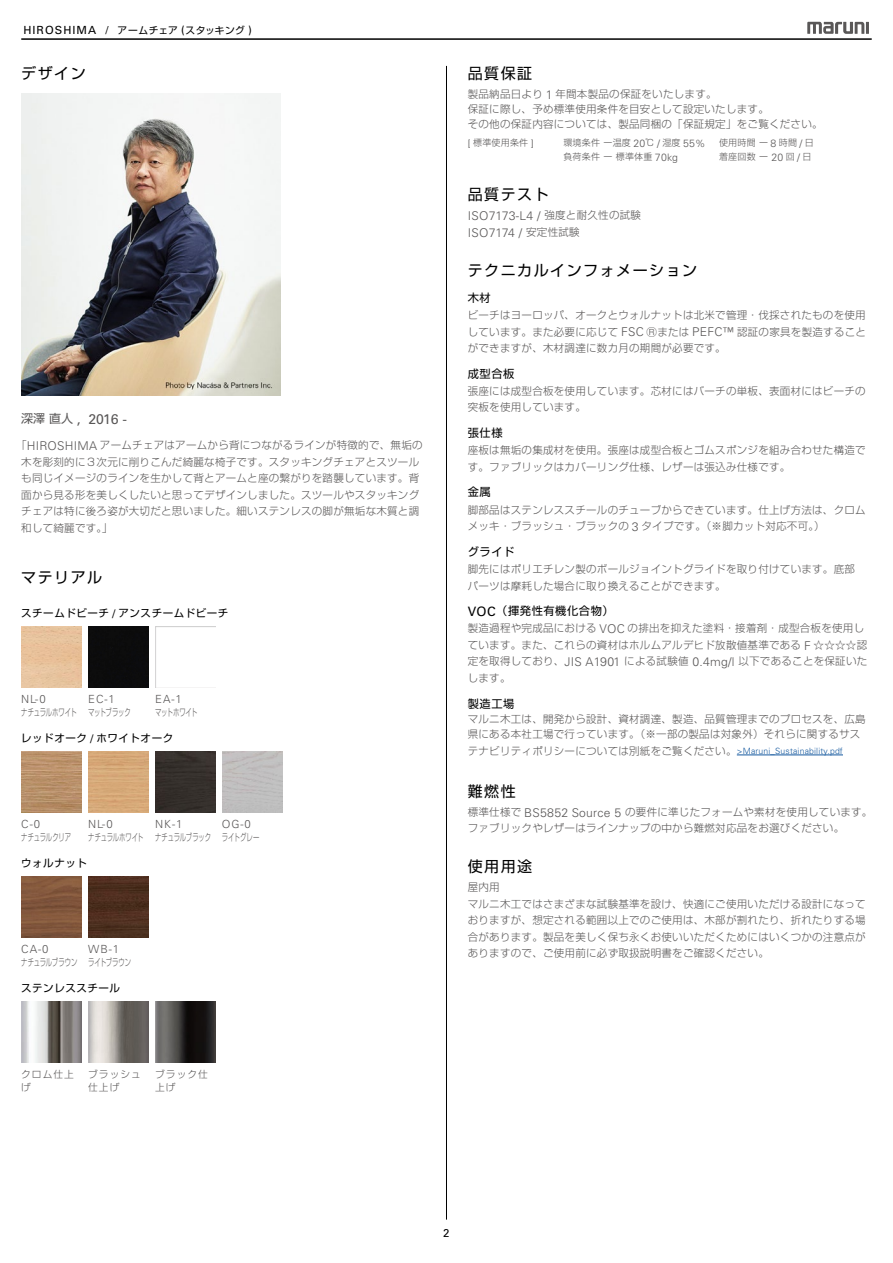
<style>
.page{position:relative;width:893px;height:1263px;background:#fff}
.page>*{position:absolute;margin:0;border:0;box-sizing:border-box;transform-origin:0 0}
.t1{font:15px "Shin Go Pro";letter-spacing:.1em;color:#000}
.t2{font:14.1px "Univers LT Pro 55 Roman";color:#595757}
.t3{font:13.8px "Univers LT Pro 55 Roman";color:#595757}
.t4{font:12.9px "Univers LT Pro 55 Roman";color:#000}
.t5{font:300 12.3px "Univers LT Pro 45";color:#595757}
.t6{font:300 12.15px "Univers LT Pro 45";letter-spacing:.02em;color:#595757}
.t7{font:12.15px "Univers LT Pro 55 Roman";color:#000}
.t8{font:12px "Shin Go Pro";color:#595757}
.t9{font:11.4px "Univers LT Pro 55 Roman";color:#000}
.t10{font:300 11.25px "Univers LT Pro 45";letter-spacing:.085em;color:#595757}
.t11{font:11.25px "Shin Go Pro";letter-spacing:.05em;color:#000}
.t12{font:11.25px "Univers LT Pro 55 Roman";letter-spacing:.09em;color:#000}
.t13{font:300 10.5px/16.5px "Shin Go Pro";letter-spacing:.025em;color:#595757}
.t14{font:10.5px "Shin Go Pro";letter-spacing:.05em;color:#000}
.t15{font:300 10.5px "Univers LT Pro 45";letter-spacing:.02em;color:#595757}
.t16{font:300 10.35px "Univers LT Pro 45";color:#595757}
.t17{font:300 9.75px "Shin Go Pro";letter-spacing:-.01em;color:#595757;scale:.65 1}
.t18{font:300 9.75px "Shin Go Pro";letter-spacing:-.035em;color:#595757;scale:.65 1}
.t19{font:300 9.75px/13.5px "Shin Go Pro";letter-spacing:-.01em;color:#595757}
.t20{font:9.75px "Shin Go Pro";letter-spacing:.04em;color:#000}
.t21{font:300 9.75px "Shin Go Pro";letter-spacing:-.03em;color:#595757;scale:.65 1}
.t22{font:300 9.75px/13.5px "Shin Go Pro";letter-spacing:.1em;color:#595757}
.t23{font:300 9px "Shin Go Pro";letter-spacing:.025em;color:#595757}
.t24{font:300 8.7px "Univers LT Pro 45";letter-spacing:.02em;color:#15599f}
.s1{font-size:13.8px}
.s2{font-size:11.4px}
.s3{font-size:10.35px}
.s4{font-family:"Univers LT Pro 45";font-size:10.35px}
.s5{font-size:12.3px}
.s6{font-family:"Univers LT Pro 45";font-size:8.7px;color:#15599f}
</style>
<div class="page">
<hr style="left:21px;top:38px;width:851px;height:2px;background:#000">
<svg style="left:807px;top:22px;width:62px;height:12px"></svg>
<hr style="left:737px;top:755px;width:106px;height:1px;background:#15599f">
<img style="left:21px;top:94px;width:260px;height:301px">
<img style="left:21px;top:627px;width:61px;height:60px">
<div style="left:88px;top:627px;width:61px;height:60px;background:#0c0c0c"></div>
<img style="left:155px;top:627px;width:2px;height:60px">
<img style="left:21px;top:752px;width:61px;height:60px">
<img style="left:88px;top:752px;width:61px;height:60px">
<div style="left:155px;top:752px;width:61px;height:60px;background:#352f2b"></div>
<img style="left:21px;top:876px;width:61px;height:61px">
<img style="left:88px;top:876px;width:61px;height:61px">
<img style="left:21px;top:1001px;width:61px;height:61px">
<img style="left:88px;top:1001px;width:61px;height:61px">
<img style="left:155px;top:1001px;width:61px;height:61px">
<hr style="left:446px;top:66px;width:1px;height:1153px;background:#000">
<p class="t12" style="left:23px;top:23px;width:74px">HIROSHIMA</p>
<p class="t12" style="left:105px;top:23px;width:5px">/</p>
<p class="t20" style="left:186px;top:22px;width:61px">スタッキング</p>
<p class="t20" style="left:118px;top:22px;width:62px">アームチェア</p>
<p class="t12" style="left:181px;top:23px;width:5px">(</p>
<p class="t12" style="left:248px;top:23px;width:5px">(</p>
<h1 class="t1" style="left:21px;top:61px;width:66px">デザイン</h1>
<p class="t8" style="left:21px;top:409px;width:53px">深澤直人</p>
<h3 class="t3" style="left:77px;top:410px;width:5px">,</h3>
<h2 class="t2" style="left:88px;top:409px;width:40px">2016 <span class="s1">-</span></h2>
<p class="t13" style="left:21px;top:436px;width:399px;text-indent:-5px">「<br>木を彫刻的に３次元に削りこんだ綺麗な椅子です。スタッキングチェアとスツールも同じイメージのラインを生かして背とアームと座の繋がりを踏襲しています。背面から見る形を美しくしたいと思ってデザインしました。スツールやスタッキングチェアは特に後ろ姿が大切だと思いました。細いステンレスの脚が無垢な木質と調和して綺麗です「。</p>
<h1 class="t1" style="left:21px;top:565px;width:82px">マテリアル</h1>
<p class="t14" style="left:119px;top:605px;width:111px">アンスチームドビーチ</p>
<p class="t13" style="left:100px;top:436px;width:324px">アームチェアはアームから背につながるラインが特徴的で、無垢の</p>
<p class="t6" style="left:27px;top:438px;width:72px">HIROSHIMA</p>
<p class="t14" style="left:21px;top:605px;width:89px">スチームドビーチ</p>
<p class="t7" style="left:112px;top:605px;width:5px">/</p>
<p class="t10" style="left:88px;top:692px;width:28px">EC-<span class="s2">1</span></p>
<p class="t18" style="left:88px;top:704px;width:67px">マットブラック</p>
<p class="t10" style="left:21px;top:692px;width:26px">NL-<span class="s2">0</span></p>
<p class="t17" style="left:21px;top:704px;width:87px">ナチュラルホワイト</p>
<p class="t10" style="left:155px;top:692px;width:28px">EA-<span class="s2">1</span></p>
<p class="t18" style="left:155px;top:704px;width:67px">マットホワイト</p>
<p class="t14" style="left:97px;top:730px;width:78px">ホワイトオーク</p>
<p class="t14" style="left:21px;top:730px;width:67px">レッドオーク</p>
<p class="t7" style="left:90px;top:730px;width:5px">/</p>
<p class="t10" style="left:21px;top:817px;width:20px">C-<span class="s2">0</span></p>
<p class="t18" style="left:21px;top:829px;width:78px">ナチュラルクリア</p>
<p class="t10" style="left:88px;top:817px;width:26px">NL-<span class="s2">0</span></p>
<p class="t17" style="left:88px;top:829px;width:87px">ナチュラルホワイト</p>
<p class="t14" style="left:21px;top:855px;width:67px">ウォルナット</p>
<p class="t10" style="left:155px;top:817px;width:29px">NK-<span class="s2">1</span></p>
<p class="t21" style="left:155px;top:829px;width:87px">ナチュラルブラック</p>
<p class="t10" style="left:222px;top:817px;width:30px">OG-<span class="s2">0</span></p>
<p class="t17" style="left:222px;top:829px;width:59px">ライトグレー</p>
<p class="t10" style="left:21px;top:942px;width:29px">CA-<span class="s2">0</span></p>
<p class="t17" style="left:21px;top:954px;width:88px">ナチュラルブラウン</p>
<p class="t10" style="left:88px;top:942px;width:33px">WB-<span class="s2">1</span></p>
<p class="t17" style="left:88px;top:954px;width:68px">ライトブラウン</p>
<p class="t14" style="left:21px;top:979px;width:100px">ステンレススチール</p>
<p class="t19" style="left:21px;top:1066px;width:54px">クロム仕上げ</p>
<p class="t22" style="left:88px;top:1066px;width:54px">ブラッシュ仕上げ</p>
<p class="t19" style="left:155px;top:1066px;width:54px">ブラック仕上げ</p>
<h1 class="t1" style="left:468px;top:61px;width:66px">品質保証</h1>
<p class="t13" style="left:555px;top:85px;width:163px">年間本製品の保証をいたします。</p>
<p class="t13" style="left:468px;top:86px;width:356px;line-height:15px">製品納品日より<br>保証に際し、予め標準使用条件を目安として設定いたします。<br>その他の保証内容については、製品同梱の「保証規定」をご覧ください。</p>
<p class="t5" style="left:546px;top:86px;width:8px">1</p>
<p class="t23" style="left:473px;top:135px;width:57px">標準使用条件</p>
<p class="t16" style="left:468px;top:136px;width:4px">[</p>
<p class="t16" style="left:531px;top:136px;width:4px">]</p>
<p class="t23" style="left:645px;top:135px;width:10px">℃</p>
<p class="t23" style="left:563px;top:135px;width:69px">環境条件ー温度</p>
<p class="t23" style="left:662px;top:135px;width:20px">湿度</p>
<p class="t16" style="left:657px;top:136px;width:4px">/</p>
<p class="t15" style="left:633px;top:136px;width:13px">20</p>
<p class="t15" style="left:683px;top:136px;width:24px">55<span class="s3">%</span></p>
<p class="t23" style="left:719px;top:135px;width:51px">使用時間ー</p>
<p class="t23" style="left:779px;top:135px;width:37px">時間 日<span class="s4">/</span></p>
<p class="t15" style="left:770px;top:136px;width:7px">8</p>
<p class="t23" style="left:563px;top:150px;width:91px">負荷条件ー標準体重</p>
<p class="t15" style="left:655px;top:150px;width:25px">70<span class="s3">kg</span></p>
<p class="t23" style="left:719px;top:150px;width:51px">着座回数ー</p>
<p class="t23" style="left:786px;top:150px;width:27px">回 日<span class="s4">/</span></p>
<p class="t15" style="left:771px;top:150px;width:13px">20</p>
<h1 class="t1" style="left:468px;top:182px;width:82px">品質テスト</h1>
<p class="t13" style="left:544px;top:206px;width:98px">強度と耐久性の試験</p>
<p class="t6" style="left:468px;top:208px;width:74px">ISO<span class="s5">7173</span>- /<span class="s5">4</span>L</p>
<p class="t13" style="left:526px;top:222px;width:55px">安定性試験</p>
<p class="t6" style="left:468px;top:224px;width:56px">ISO<span class="s5">7174</span> /</p>
<h1 class="t1" style="left:468px;top:258px;width:231px">テクニカルインフォメーション</h1>
<p class="t11" style="left:468px;top:288px;width:25px">木材</p>
<p class="t13" style="left:468px;top:305px;width:400px;text-align:right">ビーチはヨーロッパ、オークとウォルナットは北米で管理・伐採されたものを使用認証の家具を製造すること</p>
<p class="t13" style="left:647px;top:322px;width:44px">Ⓡまたは</p>
<p class="t13" style="left:468px;top:322px;width:260px">しています。また必要に応じて<br>ができますが、木材調達に数カ月の期間が必要です。</p>
<p class="t11" style="left:468px;top:364px;width:48px">成型合板</p>
<p class="t13" style="left:468px;top:381px;width:399px">張座には成型合板を使用しています。芯材にはバーチの単板、表面材にはビーチの突板を使用しています。</p>
<p class="t11" style="left:468px;top:423px;width:36px">張仕様</p>
<p class="t13" style="left:468px;top:441px;width:399px">座板は無垢の集成材を使用。張座は成型合板とゴムスポンジを組み合わせた構造です。ファブリックはカバーリング仕様、レザーは張込み仕様です。</p>
<p class="t11" style="left:468px;top:483px;width:25px">金属</p>
<p class="t13" style="left:641px;top:500px;width:226px;text-indent:-174px">脚部品はステンレススチールのチューブからできています。仕上げ方法は、クロムタイプです。（※脚カット対応不可 (。</p>
<p class="t6" style="left:621px;top:324px;width:24px">FSC</p>
<p class="t6" style="left:692px;top:324px;width:43px">PEFC™</p>
<p class="t13" style="left:468px;top:517px;width:163px">メッキ・ブラッシュ・ブラックの</p>
<p class="t11" style="left:468px;top:542px;width:48px">グライド</p>
<p class="t13" style="left:468px;top:559px;width:389px">脚先にはポリエチレン製のボールジョイントグライドを取り付けています。底部パーツは摩耗した場合に取り換えることができます。</p>
<p class="t11" style="left:496px;top:602px;width:119px">（揮発性有機化合物(</p>
<p class="t5" style="left:632px;top:518px;width:8px">3</p>
<p class="t4" style="left:468px;top:602px;width:29px">VOC</p>
<p class="t13" style="left:628px;top:619px;width:238px">の排出を抑えた塗料・接着剤・成型合板を使用し</p>
<p class="t13" style="left:468px;top:619px;width:130px">製造過程や完成品における</p>
<p class="t6" style="left:599px;top:621px;width:27px">VOC</p>
<p class="t13" style="left:814px;top:635px;width:55px">☆☆☆☆認</p>
<p class="t13" style="left:738px;top:635px;width:130px;text-indent:-271px">ています。また、これらの資材はホルムアルデヒド放散値基準である<br>以下であることを保証いた</p>
<p class="t6" style="left:804px;top:637px;width:8px">F</p>
<p class="t13" style="left:468px;top:652px;width:98px">定を取得しており、します。</p>
<p class="t11" style="left:468px;top:694px;width:48px">製造工場</p>
<p class="t13" style="left:468px;top:710px;width:399px;line-height:15px">マルニ木工は、開発から設計、資材調達、製造、品質管理までのプロセスを、広島県にある本社工場で行っています。（※一部の製品は対象外）それらに関するサス</p>
<p class="t24" style="left:743px;top:745px;width:102px">Maruni_Sustainability.pdf</p>
<p class="t13" style="left:624px;top:652px;width:66px">による試験値</p>
<p class="t6" style="left:565px;top:654px;width:57px">JIS A<span class="s5">1901</span></p>
<p class="t6" style="left:692px;top:654px;width:44px"><span class="s5">0</span>.<span class="s5">4</span>mg l/</p>
<p class="t13" style="left:468px;top:741px;width:276px">テナビリティポリシーについては別紙をご覧ください。<span class="s6">&gt;</span></p>
<h1 class="t1" style="left:468px;top:779px;width:49px">難燃性</h1>
<p class="t13" style="left:625px;top:802px;width:249px">の要件に準じたフォームや素材を使用しています。</p>
<p class="t13" style="left:468px;top:802px;width:378px">標準仕様で<br>ファブリックやレザーはラインナップの中から難燃対応品をお選びください。</p>
<h1 class="t1" style="left:468px;top:854px;width:66px">使用用途</h1>
<p class="t13" style="left:468px;top:878px;width:399px">屋内用<br>マルニ木工ではさまざまな試験基準を設け、快適にご使用いただける設計になっておりますが、想定される範囲以上でのご使用は、木部が割れたり、折れたりする場合があります。製品を美しく保ち永くお使いいただくためにはいくつかの注意点がありますので、ご使用前に必ず取扱説明書をご確認ください。</p>
<p class="t6" style="left:524px;top:804px;width:99px">BS<span class="s5">5852</span> Source <span class="s5">5</span></p>
<p class="t9" style="left:443px;top:1225px;width:8px">2</p>
</div>
